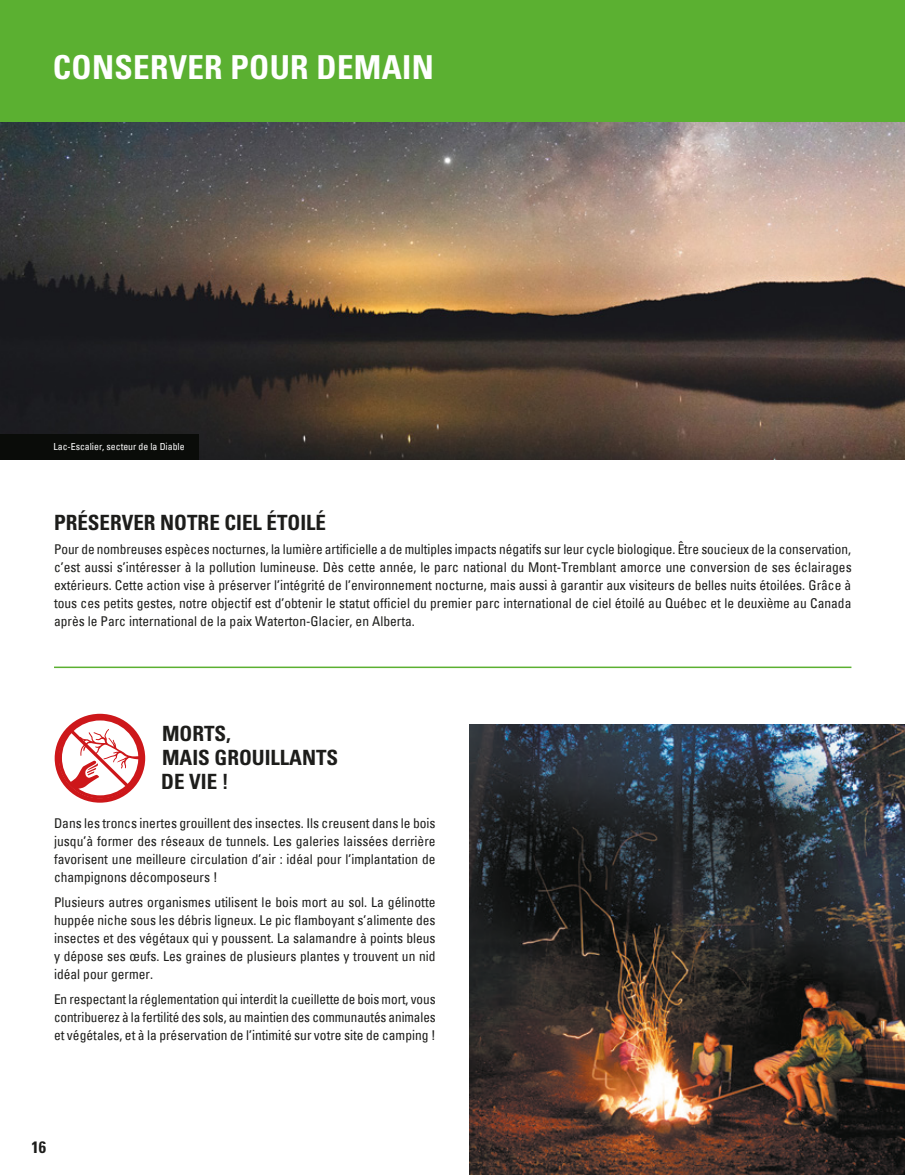
<style>
.page{position:relative;width:905px;height:1175px;background:#fff}
.page>*{position:absolute;margin:0;border:0;box-sizing:border-box;transform-origin:0 0}
.t1{font:700 condensed 33px "Univers";letter-spacing:.01em;color:#fff}
.t2{font:700 condensed 21px/24px "Univers";color:#1d1d1b}
.t3{font:700 condensed 16.5px "Univers";color:#1d1d1b}
.t4{font:condensed 13.5px/18px "Univers";color:#1d1d1b;text-align:justify}
.t5{font:condensed 9.75px "Univers";color:#fff}
</style>
<div class="page">
<img style="left:0;top:122px;width:904px;height:337px">
<div style="left:0;top:0;width:904px;height:122px;background:#5bb031"></div>
<img style="left:469px;top:724px;width:435px;height:450px">
<div style="left:55px;top:713px;width:90px;height:89px;border:4px solid #cd171a;border-radius:50%"></div>
<svg style="left:59px;top:717px;width:82px;height:81px"></svg>
<hr style="left:54px;top:666px;width:797px;height:2px;background:#5bb031">
<div style="left:0;top:434px;width:199px;height:25px;background:#0a0c09"></div>
<h1 class="t1" style="left:53px;top:47px;width:382px">CONSERVER POUR DEMAIN</h1>
<p class="t5" style="left:53px;top:440px;width:133px">Lac-Escalier, secteur de la Diable</p>
<h2 class="t2" style="left:54px;top:510px;width:273px">PRÉSERVER NOTRE CIEL ÉTOILÉ</h2>
<p class="t4" style="left:54px;top:539px;width:799px">Pour de nombreuses espèces nocturnes, la lumière artificielle a de multiples impacts négatifs sur leur cycle biologique. Être soucieux de la conservation, c’est aussi s’intéresser à la pollution lumineuse. Dès cette année, le parc national du Mont-Tremblant amorce une conversion de ses éclairages extérieurs. Cette action vise à préserver l’intégrité de l’environnement nocturne, mais aussi à garantir aux visiteurs de belles nuits étoilées. Grâce à tous ces petits gestes, notre objectif est d’obtenir le statut officiel du premier parc international de ciel étoilé au Québec et le deuxième au Canada après le Parc international de la paix Waterton-Glacier, en Alberta.</p>
<h2 class="t2" style="left:161px;top:721px;width:178px">MORTS,<br>MAIS GROUILLANTS<br>DE VIE !</h2>
<p class="t4" style="left:54px;top:814px;width:383px">Dans les troncs inertes grouillent des insectes. Ils creusent dans le bois jusqu’à former des réseaux de tunnels. Les galeries laissées derrière favorisent une meilleure circulation d’air : idéal pour l’implantation de champignons décomposeurs !</p>
<p class="t4" style="left:54px;top:893px;width:383px">Plusieurs autres organismes utilisent le bois mort au sol. La gélinotte huppée niche sous les débris ligneux. Le pic flamboyant s’alimente des insectes et des végétaux qui y poussent. La salamandre à points bleus y dépose ses œufs. Les graines de plusieurs plantes y trouvent un nid idéal pour germer.</p>
<p class="t4" style="left:54px;top:989px;width:383px">En respectant la réglementation qui interdit la cueillette de bois mort, vous contribuerez à la fertilité des sols, au maintien des communautés animales et végétales, et à la préservation de l’intimité sur votre site de camping !</p>
<p class="t3" style="left:32px;top:1137px;width:16px">16</p>
</div>
